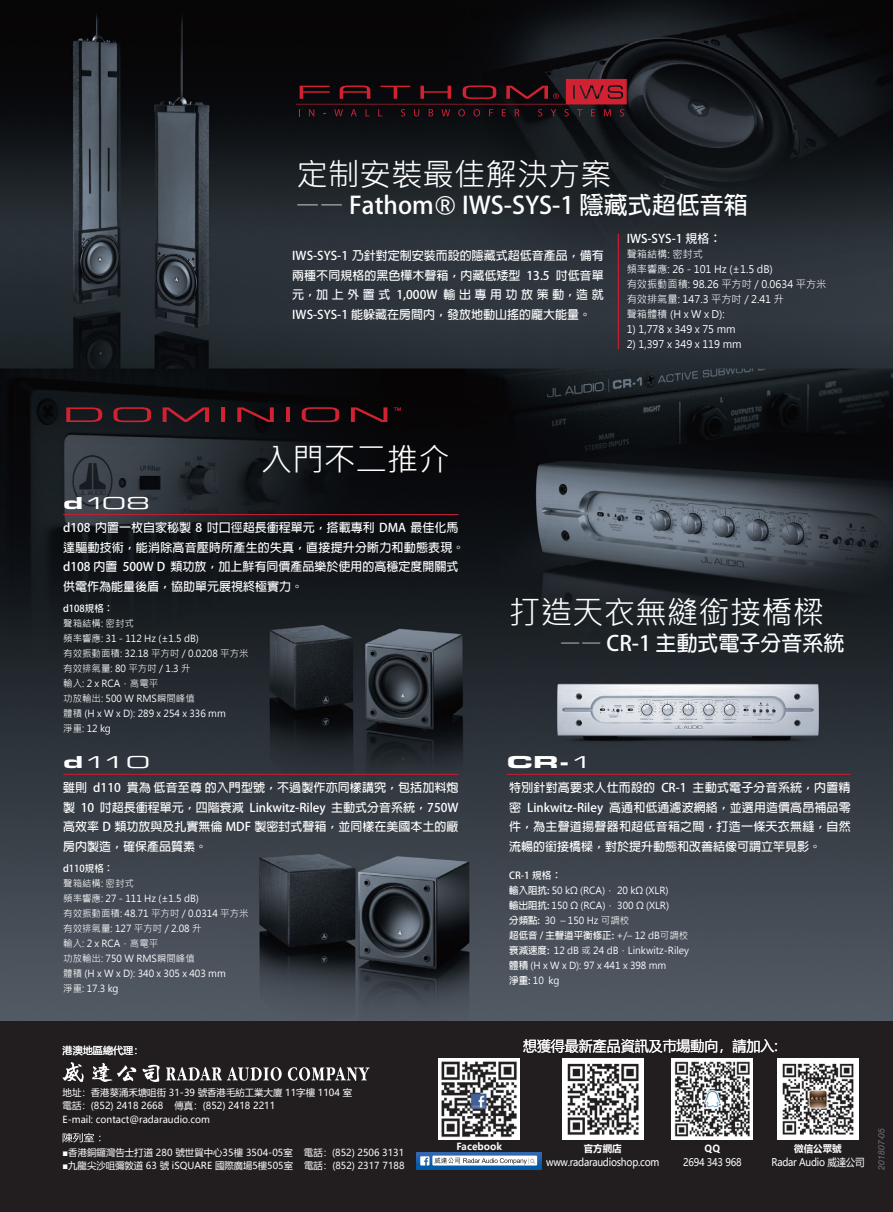
<style>
.page{position:relative;width:893px;height:1212px;background:#fff}
.page>*{position:absolute;margin:0;border:0;box-sizing:border-box;transform-origin:0 0}
.t1{font:31.5px "Microsoft Jheng Hei";color:#fff}
.t2{font:700 24px "Adobe Fan Heiti Std";color:#fff}
.t3{font:700 21px "Adobe Fan Heiti Std";color:#fff}
.t4{font:16.5px "Eurostile LT Extended Two";letter-spacing:-.1em;color:#fff;scale:1.5 1}
.t5{font:16.5px "Eurostile LT Std Bold Ex 2";color:#fff;scale:1.5 1}
.t6{font:14.4px "Microsoft Ya Hei";color:#fff}
.t7{font:700 12px/19.5px "Adobe Fan Heiti Std";color:#fff;text-align:justify}
.t8{font:10.5px/15px "Microsoft Jheng Hei";color:#fff}
.t9{font:10.5px "Microsoft Ya Hei";letter-spacing:-.025em;color:#fff;scale:.9 1}
.t10{font:10.05px "Microsoft Ya Hei";color:#fff}
.t11{font:9.75px/15px "Microsoft Jheng Hei";color:#fff}
.t12{font:700 9.75px "Adobe Fan Heiti Std";color:#fff}
.t13{font:700 9.75px "Microsoft Ya Hei";color:#fff}
.t14{font:9.6px/13.4px "Microsoft Ya Hei";color:#fff}
.t15{font:italic 9px "Halvett";color:#6d6e71}
.s1{font-family:"Microsoft Ya Hei";font-weight:400}
.s2{font-family:"Eurostile LT Std Bold Ex 2"}
.s3{font-family:"Eurostile LT Extended Two"}
.s4{font-family:"Adobe Fan Heiti Std";font-weight:700}
.s5{font-family:"Microsoft Jheng Hei";font-weight:400}
</style>
<div class="page">
<div style="left:0;top:1020px;width:893px;height:192px;background:#221e1f"></div>
<img style="left:0;top:0;width:893px;height:1020px">
<hr style="left:63px;top:514px;width:396px;height:1px;background:#c41f32">
<hr style="left:63px;top:774px;width:396px;height:1px;background:#c41f32">
<hr style="left:507px;top:774px;width:344px;height:1px;background:#c41f32">
<hr style="left:618px;top:234px;width:1px;height:115px;background:#c41f32">
<svg style="left:296px;top:79px;width:331px;height:37px;background:#351016"></svg>
<svg style="left:66px;top:407px;width:36px;height:15px"></svg>
<svg style="left:113px;top:407px;width:38px;height:15px"></svg>
<svg style="left:163px;top:407px;width:46px;height:15px"></svg>
<hr style="left:221px;top:407px;width:4px;height:15px;background:#d22232">
<svg style="left:237px;top:407px;width:37px;height:15px"></svg>
<hr style="left:286px;top:407px;width:4px;height:15px;background:#d22232">
<svg style="left:302px;top:407px;width:37px;height:15px"></svg>
<svg style="left:351px;top:407px;width:36px;height:15px"></svg>
<svg style="left:394px;top:407px;width:7px;height:4px"></svg>
<svg style="left:166px;top:1067px;width:116px;height:14px"></svg>
<svg style="left:288px;top:1067px;width:82px;height:14px"></svg>
<svg style="left:63px;top:1062px;width:21px;height:20px"></svg>
<svg style="left:92px;top:1063px;width:44px;height:19px"></svg>
<svg style="left:142px;top:1065px;width:18px;height:17px"></svg>
<svg style="left:63px;top:1133px;width:37px;height:9px"></svg>
<img style="left:672px;top:1058px;width:81px;height:81px">
<img style="left:439px;top:1058px;width:81px;height:81px">
<svg style="left:417px;top:1152px;width:124px;height:17px"></svg>
<div style="left:432px;top:1155px;width:105px;height:10px;background:#fff"></div>
<svg style="left:420px;top:1156px;width:115px;height:9px"></svg>
<img style="left:777px;top:1058px;width:81px;height:81px">
<img style="left:562px;top:1058px;width:81px;height:81px">
<h1 class="t1" style="left:297px;top:155px;width:317px">定制安裝最佳解決方案</h1>
<h2 class="t2" style="left:296px;top:190px;width:453px">—— Fathom<span class="s1">®</span> IWS-SYS-1 隱藏式超低音箱</h2>
<p class="t7" style="left:292px;top:246px;width:313px">IWS-SYS-1 乃針對定制安裝而設的隱藏式超低音產品，備有兩種不同規格的黑色樺木聲箱，內藏低矮型 13.5 吋低音單元，加上外置式 1,000W 輸出專用功放策動，造就IWS-SYS-1 能躲藏在房間內，發放地動山搖的龐大能量。</p>
<p class="t7" style="left:627px;top:229px;width:96px">IWS-SYS-1 規格：</p>
<p class="t8" style="left:627px;top:247px;width:201px">聲箱結構: 密封式<br>頻率響應: 26 - 101 Hz (±1.5 dB)<br>有效振動面積: 98.26 平方吋 / 0.0634 平方米有效排氣量: 147.3 平方吋 / 2.41 升<br>聲箱體積 (H x W x D):</p>
<p class="t8" style="left:627px;top:322px;width:110px">1) 1,778 x 349 x 75 mm</p>
<p class="t8" style="left:627px;top:337px;width:116px">2) 1,397 x 349 x 119 mm</p>
<h3 class="t4" style="left:63px;top:491px;width:59px"><span class="s2">d</span>108</h3>
<h1 class="t1" style="left:261px;top:440px;width:190px">入門不二推介</h1>
<p class="t7" style="left:63px;top:518px;width:403px;text-align:left">d108 內置一枚自家秘製 8 吋口徑超長衝程單元，搭載專利 DMA 最佳化馬達驅動技術，能消除高音壓時所產生的失真，直接提升分晰力和動態表現。d108 內置 500W D 類功放，加上鮮有同價產品樂於使用的高穩定度開關式供電作為能量後盾，協助單元展視終極實力。</p>
<p class="t12" style="left:63px;top:603px;width:52px">d108規格：</p>
<p class="t11" style="left:63px;top:616px;width:187px">聲箱結構: 密封式<br>頻率響應: 31 - 112 Hz (±1.5 dB)<br>有效振動面積: 32.18 平方吋 / 0.0208 平方米有效排氣量: 80 平方吋 / 1.3 升<br>輸入: 2 x RCA，高電平<br>功放輸出: 500 W RMS瞬間峰值<br>體積 (H x W x D): 289 x 254 x 336 mm<br>淨重: 12 kg</p>
<h1 class="t1" style="left:509px;top:592px;width:316px">打造天衣無縫銜接橋樑</h1>
<h3 class="t3" style="left:560px;top:631px;width:286px">—— CR-1 主動式電子分音系統</h3>
<h3 class="t4" style="left:63px;top:751px;width:59px"><span class="s2">d</span>110</h3>
<h3 class="t5" style="left:507px;top:751px;width:59px">CR-<span class="s3">1</span></h3>
<p class="t7" style="left:63px;top:778px;width:397px">雖則 d110 貴為 低音至尊 的入門型號，不過製作亦同樣講究，包括加料炮製 10 吋超長衝程單元，四階衰減 Linkwitz-Riley 主動式分音系統，750W高效率 D 類功放與及扎實無倫 MDF 製密封式聲箱，並同樣在美國本土的廠房內製造，確保產品質素。</p>
<p class="t12" style="left:63px;top:862px;width:52px">d110規格：</p>
<p class="t11" style="left:63px;top:876px;width:187px">聲箱結構: 密封式<br>頻率響應: 27 - 111 Hz (±1.5 dB)<br>有效振動面積: 48.71 平方吋 / 0.0314 平方米有效排氣量: 127 平方吋 / 2.08 升<br>輸入: 2 x RCA，高電平<br>功放輸出: 750 W RMS瞬間峰值<br>體積 (H x W x D): 340 x 305 x 403 mm<br>淨重: 17.3 kg</p>
<p class="t7" style="left:509px;top:778px;width:343px">特別針對高要求人仕而設的 CR-1 主動式電子分音系統，內置精密 Linkwitz-Riley 高通和低通濾波網絡，並選用造價高昂補品零件，為主聲道揚聲器和超低音箱之間，打造一條天衣無縫，自然流暢的銜接橋樑，對於提升動態和改善結像可謂立竿見影。</p>
<p class="t12" style="left:509px;top:869px;width:54px">CR-1 規格：</p>
<p class="t11" style="left:509px;top:883px;width:161px;text-align:justify"><span class="s4">輸入阻抗:</span> 50 kΩ (RCA)， 20 kΩ (XLR)<span class="s4">輸出阻抗:</span> 150 Ω (RCA)， 300 Ω (XLR)<span class="s4">分頻點:</span> 30 – 150 Hz 可調校</p>
<p class="t12" style="left:509px;top:929px;width:181px">超低音 / 主聲道平衡修正: <span class="s5">+/– 12 dB可調校</span></p>
<p class="t11" style="left:509px;top:943px;width:181px"><span class="s4">衰減速度:</span> 12 dB 或 24 dB，Linkwitz-Riley<span class="s4">體積</span> (H x W x D): 97 x 441 x 398 mm<br><span class="s4">淨重:</span> 10 kg</p>
<p class="t10" style="left:63px;top:1043px;width:82px">港澳地區總代理：</p>
<p class="t6" style="left:523px;top:1036px;width:256px">想獲得最新產品資訊及巿場動向，請加入:</p>
<p class="t14" style="left:63px;top:1085px;width:291px">地址：香港葵涌禾塘咀街 31-39 號香港毛紡工業大廈 11字樓 1104 室電話：(852) 2418 2668 傳真：(852) 2418 2211<br>E-mail: contact@radaraudio.com</p>
<p class="t14" style="left:63px;top:1145px;width:343px">■香港銅鑼灣告士打道 280 號世貿中心35樓 3504-05室 電話：(852) 2506 3131</p>
<p class="t14" style="left:63px;top:1159px;width:343px">■九龍尖沙咀彌敦道 63 號 iSQUARE 國際廣場5樓505室 電話：(852) 2317 7188</p>
<p class="t13" style="left:456px;top:1139px;width:47px">Facebook</p>
<p class="t13" style="left:584px;top:1142px;width:39px">官方網店</p>
<p class="t9" style="left:546px;top:1155px;width:127px">www.radaraudioshop.com</p>
<p class="t13" style="left:705px;top:1142px;width:17px">QQ</p>
<p class="t9" style="left:683px;top:1155px;width:66px">2694 343 968</p>
<p class="t13" style="left:794px;top:1142px;width:49px">微信公眾號</p>
<p class="t9" style="left:771px;top:1155px;width:105px">Radar Audio 威達公司</p>
<p class="t15" style="left:876px;top:1170px;width:44px;rotate:-90deg">201807-05</p>
</div>
